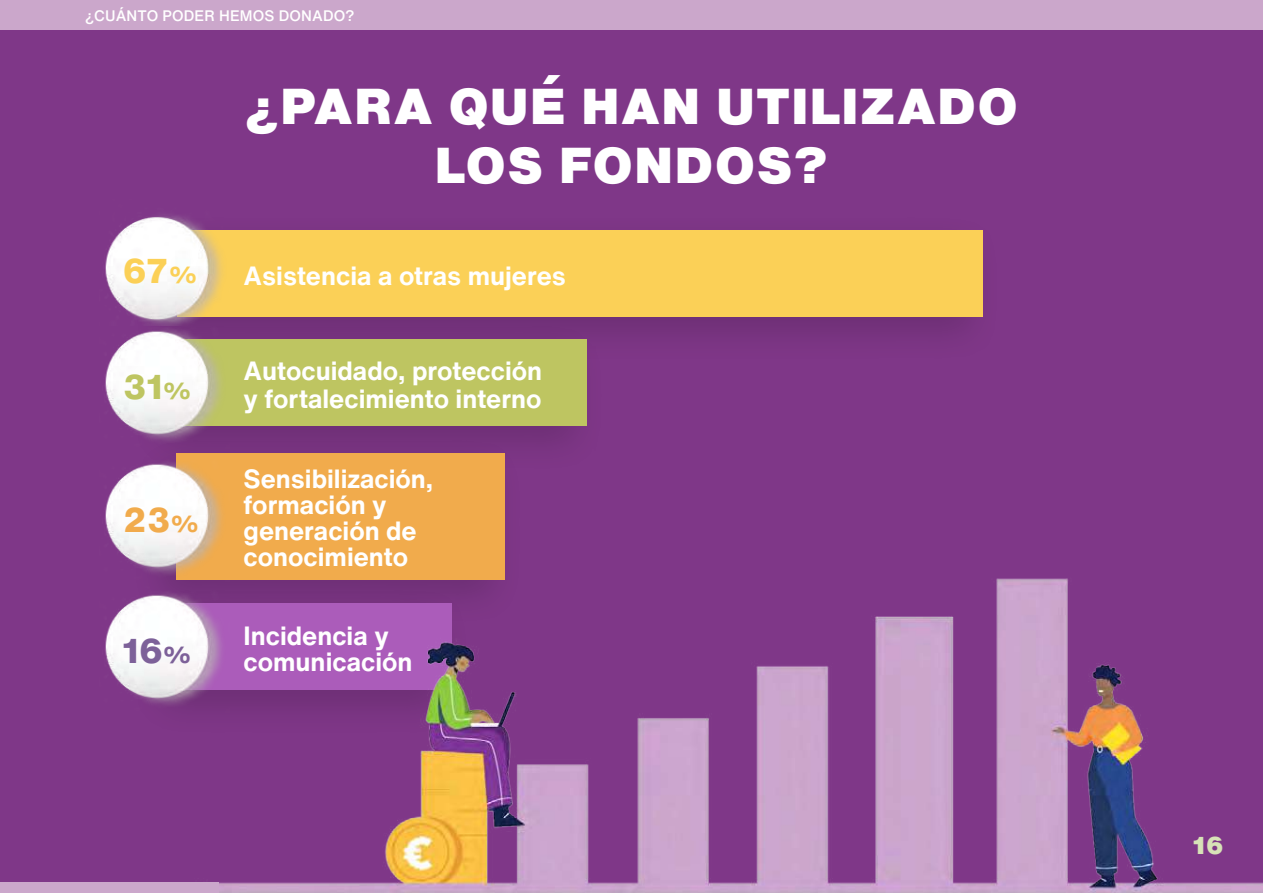
<style>
.page{position:relative;width:1263px;height:893px;background:#7f3788}
.page>*{position:absolute;margin:0;border:0;box-sizing:border-box;transform-origin:0 0}
.t1{font:900 49.5px/59.4px "Helvetica Now Text";letter-spacing:.03em;color:#fff;text-align:center}
.t2{font:800 33.9px "Helvetica Now Text";color:#fbd057}
.t3{font:800 33.9px "Helvetica Now Text";color:#bec561}
.t4{font:800 33.9px "Helvetica Now Text";color:#f1ab4c}
.t5{font:800 33.9px "Helvetica Now Text";color:#7d6199}
.t6{font:700 25.95px/26px "Helvetica Now Text";color:#fff}
.t7{font:900 24px "Helvetica Now Text";color:#d7e2b7}
.t8{font:500 15px "Helvetica Now Text";letter-spacing:.01em;color:#fff}
.s1{font-weight:900;font-size:22.5px}
</style>
<div class="page">
<div style="left:0;top:0;width:1263px;height:30px;background:#cba7cb"></div>
<div style="left:131px;top:211px;width:872px;height:154px;background:#000;opacity:.15"></div>
<div style="left:177px;top:230px;width:805px;height:87px;background:#fbd057"></div>
<img style="left:105px;top:211px;width:124px;height:110px">
<div style="left:131px;top:321px;width:477px;height:154px;background:#75327d"></div>
<div style="left:177px;top:339px;width:410px;height:87px;background:#bec561"></div>
<img style="left:105px;top:322px;width:117px;height:112px">
<div style="left:131px;top:434px;width:395px;height:194px;background:#77337f"></div>
<div style="left:177px;top:453px;width:328px;height:126px;background:#f1ab4c"></div>
<img style="left:105px;top:455px;width:117px;height:125px">
<div style="left:131px;top:585px;width:342px;height:154px;background:#7e3787"></div>
<img style="left:105px;top:587px;width:74px;height:117px">
<img style="left:179px;top:555px;width:1084px;height:338px">
<div style="left:0;top:883px;width:219px;height:10px;background:#cba7cb"></div>
<p class="t8" style="left:85px;top:5px;width:271px">¿CUÁNTO PODER HEMOS DONADO?</p>
<h1 class="t1" style="left:245px;top:76px;width:774px">¿PARA QUÉ HAN UTILIZADO<br>LOS FONDOS?</h1>
<h2 class="t2" style="left:123px;top:246px;width:76px">67<span class="s1">%</span></h2>
<p class="t6" style="left:244px;top:262px;width:324px">Asistencia a otras mujeres</p>
<h2 class="t3" style="left:123px;top:361px;width:70px">31<span class="s1">%</span></h2>
<h2 class="t4" style="left:123px;top:494px;width:77px">23<span class="s1">%</span></h2>
<h2 class="t5" style="left:123px;top:625px;width:70px">16<span class="s1">%</span></h2>
<p class="t6" style="left:244px;top:357px;width:300px">Autocuidado, protección</p>
<p class="t6" style="left:244px;top:385px;width:299px">y fortalecimiento interno</p>
<p class="t6" style="left:244px;top:466px;width:191px">Sensibilización, formación y generación de conocimiento</p>
<p class="t6" style="left:244px;top:622px;width:170px">Incidencia y comunicación</p>
<p class="t7" style="left:1193px;top:828px;width:32px">16</p>
</div>
